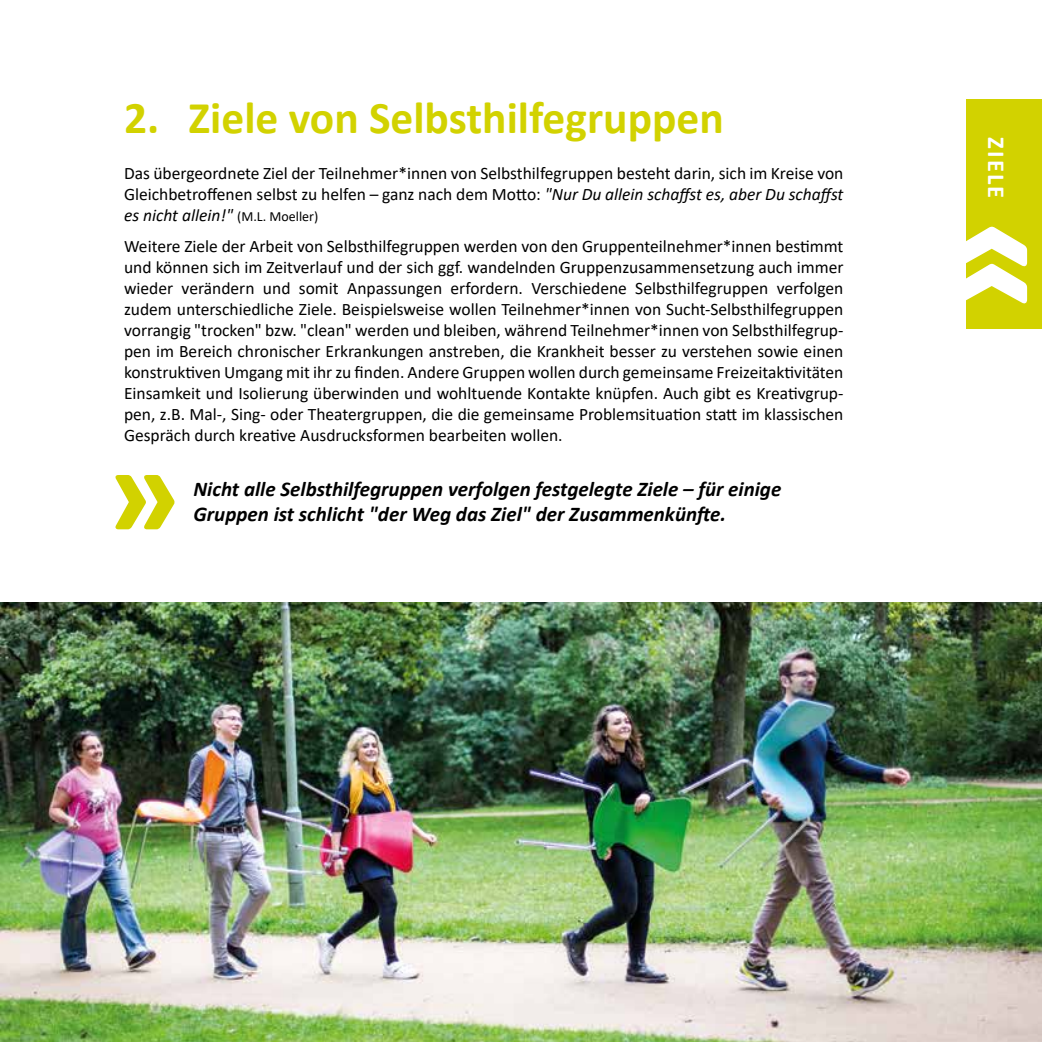
<style>
.page{position:relative;width:1042px;height:1042px;background:#fff}
.page>*{position:absolute;margin:0;border:0;box-sizing:border-box;transform-origin:0 0}
.t1{font:700 45.5px "Calibri";color:#d2d200}
.t2{font:700 24.5px "Calibri";letter-spacing:.09em;color:#fff}
.t3{font:italic 700 21px/25.2px "Calibri";color:#000}
.t4{font:17.5px/21px "Calibri";color:#000;text-align:justify}
.s1{font-style:italic}
.s2{font-size:14px}
</style>
<div class="page">
<div style="left:966px;top:99px;width:76px;height:230px;background:#d2d200"></div>
<svg style="left:966px;top:226px;width:61px;height:78px"></svg>
<img style="left:0;top:603px;width:1042px;height:439px">
<svg style="left:115px;top:475px;width:60px;height:54px"></svg>
<h1 class="t1" style="left:124px;top:86px;width:601px">2. Ziele von Selbsthilfegruppen</h1>
<p class="t4" style="left:124px;top:162px;width:721px">Das übergeordnete Ziel der Teilnehmer*innen von Selbsthilfegruppen besteht darin, sich im Kreise von Gleichbetroffenen selbst zu helfen – ganz nach dem Motto: <span class="s1">"Nur Du allein schaffst es, aber Du schaffst es nicht allein!"</span> <span class="s2">(M.L. Moeller)</span></p>
<p class="t4" style="left:124px;top:235px;width:721px">Weitere Ziele der Arbeit von Selbsthilfegruppen werden von den Gruppenteilnehmer*innen bestimmt und können sich im Zeitverlauf und der sich ggf. wandelnden Gruppenzusammensetzung auch immer wieder verändern und somit Anpassungen erfordern. Verschiedene Selbsthilfegruppen verfolgen zudem unterschiedliche Ziele. Beispielsweise wollen Teilnehmer*innen von Sucht-Selbsthilfegruppen vorrangig "trocken" bzw. "clean" werden und bleiben, während Teilnehmer*innen von Selbsthilfegrup&shy;pen im Bereich chronischer Erkrankungen anstreben, die Krankheit besser zu verstehen sowie einen konstruktiven Umgang mit ihr zu finden. Andere Gruppen wollen durch gemeinsame Freizeitaktivitäten Einsamkeit und Isolierung überwinden und wohltuende Kontakte knüpfen. Auch gibt es Kreativgrup&shy;pen, z.B. Mal-, Sing- oder Theatergruppen, die die gemeinsame Problemsituation statt im klassischen Gespräch durch kreative Ausdrucksformen bearbeiten wollen.</p>
<p class="t3" style="left:193px;top:476px;width:589px">Nicht alle Selbsthilfegruppen verfolgen festgelegte Ziele – für einige<br>Gruppen ist schlicht "der Weg das Ziel" der Zusammenkünfte.</p>
<h2 class="t2" style="left:1013px;top:137px;width:63px;rotate:90deg">ZIELE</h2>
</div>
